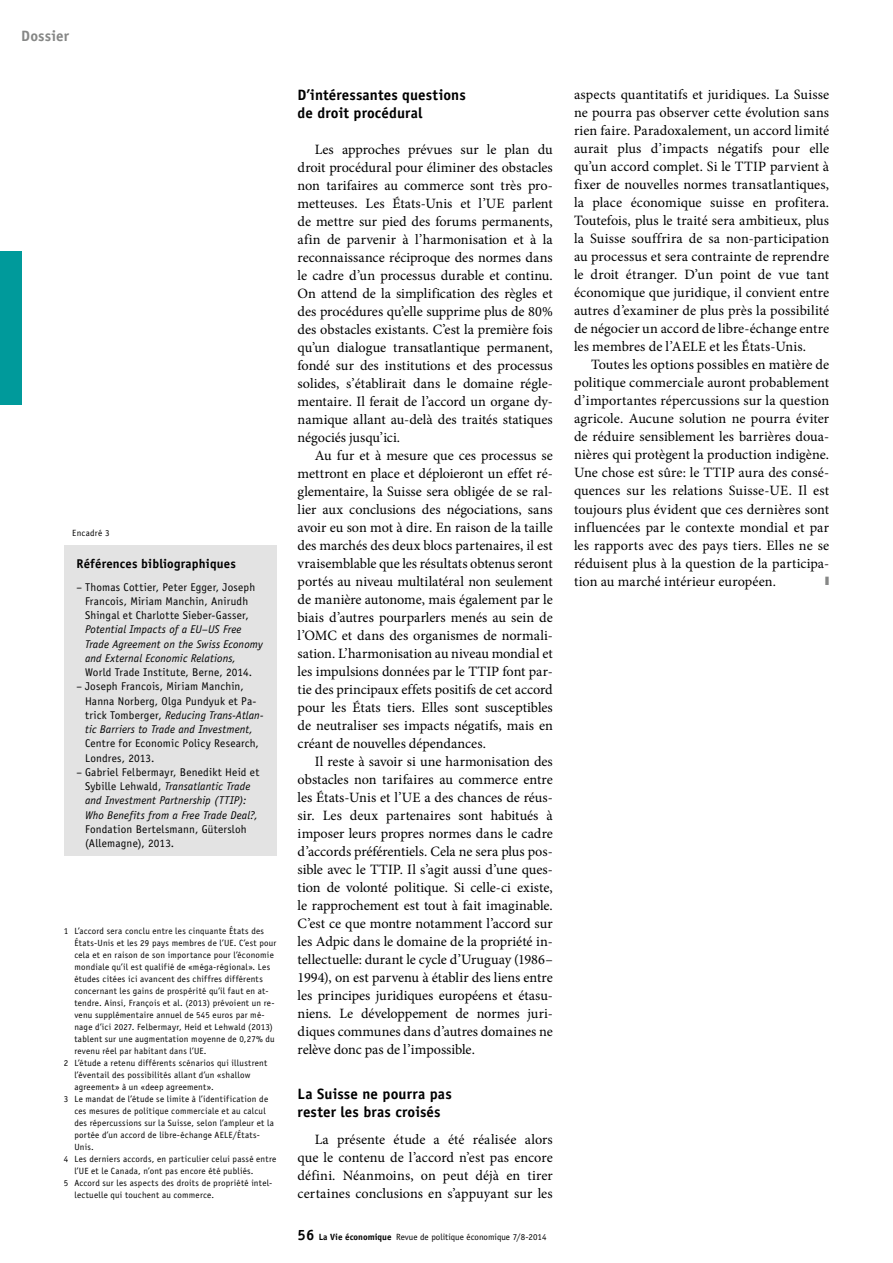
<style>
.page{position:relative;width:893px;height:1263px;background:#fff}
.page>*{position:absolute;margin:0;border:0;box-sizing:border-box;transform-origin:0 0}
.t1{font:700 15px/18px "Officina Sans Std";letter-spacing:.005em;color:#000}
.t2{font:700 15px "Officina Sans Std";letter-spacing:.01em;color:#868786}
.t3{font:14.25px/18px "Minion Pro";color:#000;text-align:justify}
.t4{font:700 12.75px "Officina Sans Std";letter-spacing:.015em;color:#000}
.t5{font:12px "Mathematical Pi LT Std";color:#868786;scale:.4 1}
.t6{font:11.25px/14.2px "Officina Sans Std";letter-spacing:.015em;color:#000}
.t7{font:italic 11.25px/14.2px "Officina Sans Std";letter-spacing:.01em;color:#000}
.t8{font:9px "Officina Sans Std";letter-spacing:.025em;color:#000}
.t9{font:9px "Officina Sans Std";color:#000}
.s1{font-style:italic}
.s2{font-style:normal}
.s3{font-weight:700;font-size:15px}
.s4{font-weight:700}
</style>
<div class="page">
<div style="left:64px;top:545px;width:212px;height:310px;background:#e3e3e3"></div>
<div style="left:0;top:252px;width:21px;height:153px;background:#009a9b"></div>
<p class="t2" style="left:21px;top:26px;width:49px">Dossier</p>
<p class="t8" style="left:72px;top:528px;width:39px">Encadré 3</p>
<p class="t4" style="left:77px;top:555px;width:161px">Références bibliographiques</p>
<p class="t6" style="left:77px;top:580px;width:180px;text-align:center">– Thomas Cottier, Peter Egger, Joseph<br>Francois, Miriam Manchin, Anirudh<br>Shingal et Charlotte Sieber-Gasser,</p>
<p class="t7" style="left:85px;top:622px;width:179px">Potential Impacts of a EU–US Free<br>Trade Agreement on the Swiss Economy and External Economic Relations,</p>
<p class="t6" style="left:85px;top:665px;width:168px">World Trade Institute, Berne, 2014.</p>
<p class="t6" style="left:85px;top:679px;width:180px;text-indent:-9px">– Joseph Francois, Miriam Manchin, Hanna Norberg, Olga Pundyuk et Pa&shy;trick Tomberger, <span class="s1">Reducing Trans-Atlan&shy;tic Barriers to Trade and Investment,</span></p>
<p class="t6" style="left:85px;top:736px;width:175px">Centre for Economic Policy Research,<br>Londres, 2013.</p>
<p class="t7" style="left:85px;top:765px;width:176px;text-indent:-9px"><span class="s2">– Gabriel Felbermayr, Benedikt Heid et Sybille Lehwald,</span> Transatlantic Trade and Investment Partnership (TTIP):<br>Who Benefits from a Free Trade Deal?,</p>
<p class="t6" style="left:85px;top:822px;width:163px">Fondation Bertelsmann, Gütersloh (Allemagne), 2013.</p>
<p class="t8" style="left:64px;top:925px;width:202px">1 L’accord sera conclu entre les cinquante États des</p>
<p class="t8" style="left:74px;top:937px;width:203px">États-Unis et les 29 pays membres de l’UE. C’est pour</p>
<p class="t8" style="left:74px;top:949px;width:201px">cela et en raison de son importance pour l’économie</p>
<p class="t8" style="left:74px;top:961px;width:197px">mondiale qu’il est qualifié de «méga-régional». Les</p>
<p class="t8" style="left:74px;top:973px;width:190px">études citées ici avancent des chiffres différents</p>
<p class="t8" style="left:74px;top:985px;width:196px">concernant les gains de prospérité qu’il faut en at-</p>
<p class="t8" style="left:74px;top:997px;width:202px">tendre. Ainsi, François et al. (2013) prévoient un re-</p>
<p class="t8" style="left:74px;top:1009px;width:192px">venu supplémentaire annuel de 545 euros par mé-</p>
<p class="t8" style="left:74px;top:1021px;width:200px">nage d’ici 2027. Felbermayr, Heid et Lehwald (2013)</p>
<p class="t8" style="left:74px;top:1033px;width:202px">tablent sur une augmentation moyenne de 0,27% du</p>
<p class="t8" style="left:74px;top:1045px;width:134px">revenu réel par habitant dans l’UE.</p>
<p class="t8" style="left:64px;top:1057px;width:205px">2 L’étude a retenu différents scénarios qui illustrent</p>
<p class="t8" style="left:74px;top:1069px;width:178px">l’éventail des possibilités allant d’un «shallow</p>
<p class="t8" style="left:74px;top:1081px;width:141px">agreement» à un «deep agreement».</p>
<p class="t8" style="left:64px;top:1093px;width:206px">3 Le mandat de l’étude se limite à l’identification de</p>
<p class="t8" style="left:74px;top:1105px;width:193px">ces mesures de politique commerciale et au calcul</p>
<p class="t8" style="left:74px;top:1117px;width:201px">des répercussions sur la Suisse, selon l’ampleur et la</p>
<p class="t8" style="left:74px;top:1129px;width:187px">portée d’un accord de libre-échange AELE/États-</p>
<p class="t8" style="left:74px;top:1141px;width:21px">Unis.</p>
<p class="t8" style="left:64px;top:1153px;width:214px">4 Les derniers accords, en particulier celui passé entre</p>
<p class="t8" style="left:74px;top:1165px;width:181px">l’UE et le Canada, n’ont pas encore été publiés.</p>
<p class="t8" style="left:64px;top:1177px;width:210px">5 Accord sur les aspects des droits de propriété intel-</p>
<p class="t8" style="left:74px;top:1189px;width:141px">lectuelle qui touchent au commerce.</p>
<p class="t1" style="left:298px;top:85px;width:170px">D’intéressantes questions de droit procédural</p>
<p class="t3" style="left:298px;top:140px;width:257px;text-indent:17px">Les approches prévues sur le plan du droit procédural pour éliminer des obstacles non tarifaires au commerce sont très pro&shy;metteuses. Les États-Unis et l’UE parlent de mettre sur pied des forums permanents, afin de parvenir à l’harmonisation et à la reconnaissance réciproque des normes dans le cadre d’un processus durable et continu.<br>On attend de la simplification des règles et des procédures qu’elle supprime plus de 80% des obstacles existants. C’est la première fois qu’un dialogue transatlantique permanent, fondé sur des institutions et des processus solides, s’établirait dans le domaine régle&shy;mentaire. Il ferait de l’accord un organe dy&shy;namique allant au-delà des traités statiques négociés jusqu’ici.</p>
<p class="t3" style="left:298px;top:446px;width:257px;text-indent:17px">Au fur et à mesure que ces processus se mettront en place et déploieront un effet ré&shy;glementaire, la Suisse sera obligée de se ral&shy;lier aux conclusions des négociations, sans avoir eu son mot à dire. En raison de la taille des marchés des deux blocs partenaires, il est vraisemblable que les résultats obtenus seront portés au niveau multilatéral non seulement de manière autonome, mais également par le biais d’autres pourparlers menés au sein de l’OMC et dans des organismes de normali&shy;sation. L’harmonisation au niveau mondial et les impulsions données par le TTIP font par&shy;tie des principaux effets positifs de cet accord pour les États tiers. Elles sont susceptibles de neutraliser ses impacts négatifs, mais en créant de nouvelles dépendances.</p>
<p class="t3" style="left:298px;top:752px;width:257px;text-indent:17px">Il reste à savoir si une harmonisation des obstacles non tarifaires au commerce entre les États-Unis et l’UE a des chances de réus&shy;sir. Les deux partenaires sont habitués à imposer leurs propres normes dans le cadre d’accords préférentiels. Cela ne sera plus pos&shy;sible avec le TTIP. Il s’agit aussi d’une ques&shy;tion de volonté politique. Si celle-ci existe, le rapprochement est tout à fait imaginable.<br>C’est ce que montre notamment l’accord sur les Adpic dans le domaine de la propriété in&shy;tellectuelle: durant le cycle d’Uruguay (1986– 1994), on est parvenu à établir des liens entre les principes juridiques européens et étasu&shy;niens. Le développement de normes juri&shy;diques communes dans d’autres domaines ne relève donc pas de l’impossible.</p>
<p class="t1" style="left:298px;top:1084px;width:156px">La Suisse ne pourra pas rester les bras croisés</p>
<p class="t3" style="left:298px;top:1130px;width:257px;text-indent:17px">La présente étude a été réalisée alors que le contenu de l’accord n’est pas encore défini. Néanmoins, on peut déjà en tirer certaines conclusions en s’appuyant sur les</p>
<p class="t9" style="left:298px;top:1231px;width:250px"><span class="s3">56</span> <span class="s4">La Vie économique</span> Revue de politique économique 7/8-2014</p>
<p class="t3" style="left:574px;top:86px;width:257px">aspects quantitatifs et juridiques. La Suisse ne pourra pas observer cette évolution sans rien faire. Paradoxalement, un accord limité aurait plus d’impacts négatifs pour elle qu’un accord complet. Si le TTIP parvient à fixer de nouvelles normes transatlantiques, la place économique suisse en profitera.<br>Toutefois, plus le traité sera ambitieux, plus la Suisse souffrira de sa non-participation au processus et sera contrainte de reprendre le droit étranger. D’un point de vue tant économique que juridique, il convient entre autres d’examiner de plus près la possibilité de négocier un accord de libre-échange entre les membres de l’AELE et les États-Unis.</p>
<p class="t3" style="left:574px;top:356px;width:257px;text-indent:17px">Toutes les options possibles en matière de politique commerciale auront probablement d’importantes répercussions sur la question agricole. Aucune solution ne pourra éviter de réduire sensiblement les barrières doua&shy;nières qui protègent la production indigène.<br>Une chose est sûre: le TTIP aura des consé&shy;quences sur les relations Suisse-UE. Il est toujours plus évident que ces dernières sont influencées par le contexte mondial et par les rapports avec des pays tiers. Elles ne se réduisent plus à la question de la participa&shy;tion au marché intérieur européen.</p>
<p class="t5" style="left:825px;top:573px;width:11px">■</p>
</div>
